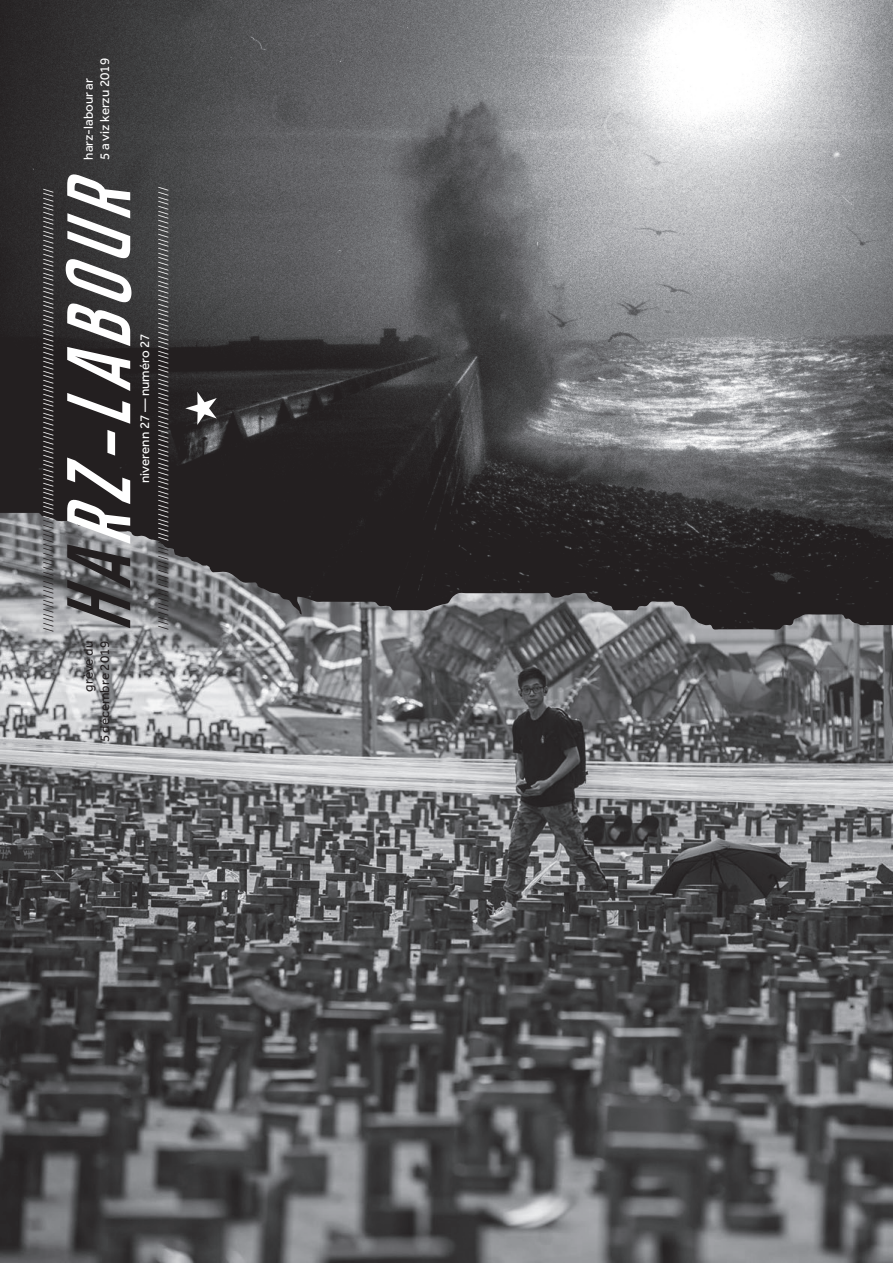
<style>
.page{position:relative;width:893px;height:1263px;background:#fff}
.page>*{position:absolute;margin:0;border:0;box-sizing:border-box;transform-origin:0 0}
.t1{font:italic 90px "Bizmeud";color:#fff}
.t2{font:14.1px "Minion Pro";color:#fff}
.t3{font:13.5px/16.2px "Effra";color:#fff}
.t4{font:13.5px/16.2px "Effra";color:#231f20;text-align:right}
.s1{color:#231f20}
</style>
<div class="page">
<img style="left:0;top:0;width:893px;height:513px">
<img style="left:0;top:513px;width:893px;height:750px">
<svg style="left:185px;top:392px;width:32px;height:33px"></svg>
<p class="t2" style="left:39px;top:632px;width:445px;rotate:-90deg"><span class="s1">////////////////////////</span>///////////////////////////////////////////////////////////////////////</p>
<p class="t3" style="left:80px;top:160px;width:103px;rotate:-90deg">harz-labour ar<br>5 a viz kerzu 2019</p>
<h1 class="t1" style="left:50px;top:630px;width:480px;rotate:-90deg"><span class="s1">HA</span>RZ-LABOUR</h1>
<p class="t4" style="left:80px;top:742px;width:103px;rotate:-90deg">grève du<br>5 décembre 2019</p>
<p class="t3" style="left:136px;top:483px;width:151px;rotate:-90deg">niverenn 27 — numéro 27</p>
<p class="t2" style="left:154px;top:630px;width:445px;rotate:-90deg"><span class="s1">///////////////////</span>////////////////////////////////////////////////////////////////////////////</p>
</div>
